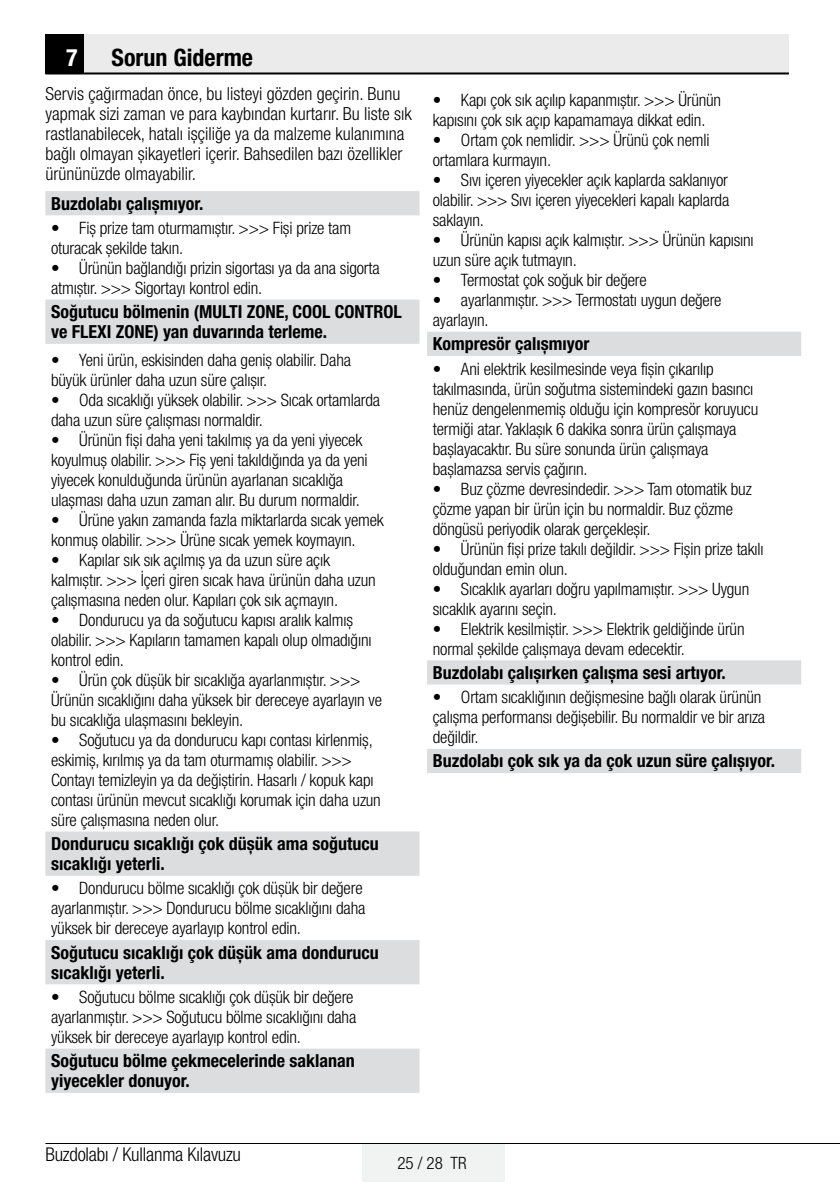
<style>
.page{position:relative;width:840px;height:1191px;background:#fff}
.page>*{position:absolute;margin:0;border:0;box-sizing:border-box;transform-origin:0 0}
.t1{font:700 condensed 24px "Helvetica Neue LT Pro";color:#000}
.t2{font:700 condensed 24px "Helvetica Neue LT Pro";color:#fff}
.t3{font:300 condensed 19px "Helvetica Neue LT Pro";letter-spacing:-.01em;color:#000}
.t4{font:700 condensed 18px/20px "Helvetica Neue LT Pro";color:#000}
.t5{font:300 condensed 18px/20px "Helvetica Neue LT Pro";color:#000}
.t6{font:300 condensed 17.2px/20px "Helvetica Neue LT Pro";letter-spacing:-.01em;color:#000}
.t7{font:300 condensed 17px "Helvetica Neue LT Pro";color:#000}
</style>
<div class="page">
<div style="left:362px;top:1143px;width:143px;height:38px;background:#f1f2f2"></div>
<hr style="left:45px;top:1143px;width:794px;height:1px;background:#000">
<div style="left:45px;top:34px;width:40px;height:40px;background:#000"></div>
<div style="left:85px;top:34px;width:703px;height:40px;background:#ebebec"></div>
<hr style="left:45px;top:72px;width:743px;height:2px;background:#000">
<svg style="left:45px;top:191px;width:374px;height:153px"></svg>
<svg style="left:45px;top:831px;width:374px;height:261px"></svg>
<svg style="left:427px;top:332px;width:373px;height:441px"></svg>
<h1 class="t2" style="left:66px;top:42px;width:13px">7</h1>
<h1 class="t1" style="left:112px;top:42px;width:143px">Sorun Giderme</h1>
<p class="t5" style="left:45px;top:84px;width:368px">Servis çağırmadan önce, bu listeyi gözden geçirin. Bunu yapmak sizi zaman ve para kaybından kurtarır. Bu liste sık rastlanabilecek, hatalı işçiliğe ya da malzeme kulanımına bağlı olmayan şikayetleri içerir. Bahsedilen bazı özellikler ürününüzde olmayabilir.</p>
<p class="t4" style="left:51px;top:193px;width:154px">Buzdolabı çalışmıyor.</p>
<p class="t6" style="left:51px;top:218px;width:301px">• Fiş prize tam oturmamıştır. &gt;&gt;&gt; Fişi prize tam oturacak şekilde takın.</p>
<p class="t6" style="left:51px;top:258px;width:330px">• Ürünün bağlandığı prizin sigortası ya da ana sigorta atmıştır. &gt;&gt;&gt; Sigortayı kontrol edin.</p>
<p class="t4" style="left:51px;top:301px;width:352px">Soğutucu bölmenin (MULTI ZONE, COOL CONTROL ve FLEXI ZONE) yan duvarında terleme.</p>
<p class="t6" style="left:51px;top:349px;width:301px">• Yeni ürün, eskisinden daha geniş olabilir. Daha büyük ürünler daha uzun süre çalışır.</p>
<p class="t6" style="left:51px;top:389px;width:330px">• Oda sıcaklığı yüksek olabilir. &gt;&gt;&gt; Sıcak ortamlarda daha uzun süre çalışması normaldir.</p>
<p class="t6" style="left:51px;top:429px;width:318px">• Ürünün fişi daha yeni takılmış ya da yeni yiyecek koyulmuş olabilir. &gt;&gt;&gt; Fiş yeni takıldığında ya da yeni yiyecek konulduğunda ürünün ayarlanan sıcaklığa ulaşması daha uzun zaman alır. Bu durum normaldir.</p>
<p class="t6" style="left:51px;top:509px;width:334px">• Ürüne yakın zamanda fazla miktarlarda sıcak yemek konmuş olabilir. &gt;&gt;&gt; Ürüne sıcak yemek koymayın.</p>
<p class="t6" style="left:51px;top:549px;width:326px">• Kapılar sık sık açılmış ya da uzun süre açık kalmıştır. &gt;&gt;&gt; İçeri giren sıcak hava ürünün daha uzun çalışmasına neden olur. Kapıları çok sık açmayın.</p>
<p class="t6" style="left:51px;top:609px;width:322px">• Dondurucu ya da soğutucu kapısı aralık kalmış olabilir. &gt;&gt;&gt; Kapıların tamamen kapalı olup olmadığını kontrol edin.</p>
<p class="t6" style="left:51px;top:669px;width:332px">• Ürün çok düşük bir sıcaklığa ayarlanmıştır. &gt;&gt;&gt;<br>Ürünün sıcaklığını daha yüksek bir dereceye ayarlayın ve bu sıcaklığa ulaşmasını bekleyin.</p>
<p class="t6" style="left:51px;top:729px;width:331px">• Soğutucu ya da dondurucu kapı contası kirlenmiş, eskimiş, kırılmış ya da tam oturmamış olabilir. &gt;&gt;&gt; Contayı temizleyin ya da değiştirin. Hasarlı / kopuk kapı contası ürünün mevcut sıcaklığı korumak için daha uzun süre çalışmasına neden olur.</p>
<p class="t4" style="left:51px;top:833px;width:329px">Dondurucu sıcaklığı çok düşük ama soğutucu sıcaklığı yeterli.</p>
<p class="t6" style="left:51px;top:878px;width:315px">• Dondurucu bölme sıcaklığı çok düşük bir değere ayarlanmıştır. &gt;&gt;&gt; Dondurucu bölme sıcaklığını daha yüksek bir dereceye ayarlayıp kontrol edin.</p>
<p class="t4" style="left:51px;top:942px;width:329px">Soğutucu sıcaklığı çok düşük ama dondurucu sıcaklığı yeterli.</p>
<p class="t6" style="left:51px;top:986px;width:306px">• Soğutucu bölme sıcaklığı çok düşük bir değere ayarlanmıştır. &gt;&gt;&gt; Soğutucu bölme sıcaklığını daha yüksek bir dereceye ayarlayıp kontrol edin.</p>
<p class="t4" style="left:51px;top:1050px;width:305px">Soğutucu bölme çekmecelerinde saklanan yiyecekler donuyor.</p>
<p class="t6" style="left:432px;top:90px;width:290px">• Kapı çok sık açılıp kapanmıştır. &gt;&gt;&gt; Ürünün kapısını çok sık açıp kapamamaya dikkat edin.</p>
<p class="t6" style="left:432px;top:130px;width:278px">• Ortam çok nemlidir. &gt;&gt;&gt; Ürünü çok nemli ortamlara kurmayın.</p>
<p class="t6" style="left:432px;top:170px;width:298px;text-align:justify">• Sıvı içeren yiyecekler açık kaplarda saklanıyor olabilir. &gt;&gt;&gt; Sıvı içeren yiyecekleri kapalı kaplarda saklayın.</p>
<p class="t6" style="left:432px;top:230px;width:322px">• Ürünün kapısı açık kalmıştır. &gt;&gt;&gt; Ürünün kapısını uzun süre açık tutmayın.</p>
<p class="t6" style="left:432px;top:270px;width:215px">• Termostat çok soğuk bir değere</p>
<p class="t6" style="left:432px;top:290px;width:290px">• ayarlanmıştır. &gt;&gt;&gt; Termostatı uygun değere ayarlayın.</p>
<p class="t4" style="left:432px;top:333px;width:158px">Kompresör çalışmıyor</p>
<p class="t6" style="left:432px;top:358px;width:327px">• Ani elektrik kesilmesinde veya fişin çıkarılıp takılmasında, ürün soğutma sistemindeki gazın basıncı henüz dengelenmemiş olduğu için kompresör koruyucu termiği atar. Yaklaşık 6 dakika sonra ürün çalışmaya başlayacaktır. Bu süre sonunda ürün çalışmaya başlamazsa servis çağırın.</p>
<p class="t6" style="left:432px;top:478px;width:320px">• Buz çözme devresindedir. &gt;&gt;&gt; Tam otomatik buz çözme yapan bir ürün için bu normaldir. Buz çözme döngüsü periyodik olarak gerçekleşir.</p>
<p class="t6" style="left:432px;top:538px;width:332px">• Ürünün fişi prize takılı değildir. &gt;&gt;&gt; Fişin prize takılı olduğundan emin olun.</p>
<p class="t6" style="left:432px;top:578px;width:318px">• Sıcaklık ayarları doğru yapılmamıştır. &gt;&gt;&gt; Uygun sıcaklık ayarını seçin.</p>
<p class="t6" style="left:432px;top:618px;width:313px">• Elektrik kesilmiştir. &gt;&gt;&gt; Elektrik geldiğinde ürün normal şekilde çalışmaya devam edecektir.</p>
<p class="t4" style="left:432px;top:662px;width:294px">Buzdolabı çalışırken çalışma sesi artıyor.</p>
<p class="t6" style="left:432px;top:687px;width:334px">• Ortam sıcaklığının değişmesine bağlı olarak ürünün çalışma performansı değişebilir. Bu normaldir ve bir arıza değildir.</p>
<p class="t4" style="left:432px;top:750px;width:343px">Buzdolabı çok sık ya da çok uzun süre çalışıyor.</p>
<p class="t3" style="left:45px;top:1143px;width:197px">Buzdolabı / Kullanma Kılavuzu</p>
<p class="t7" style="left:397px;top:1153px;width:71px">25 / 28 TR</p>
</div>
